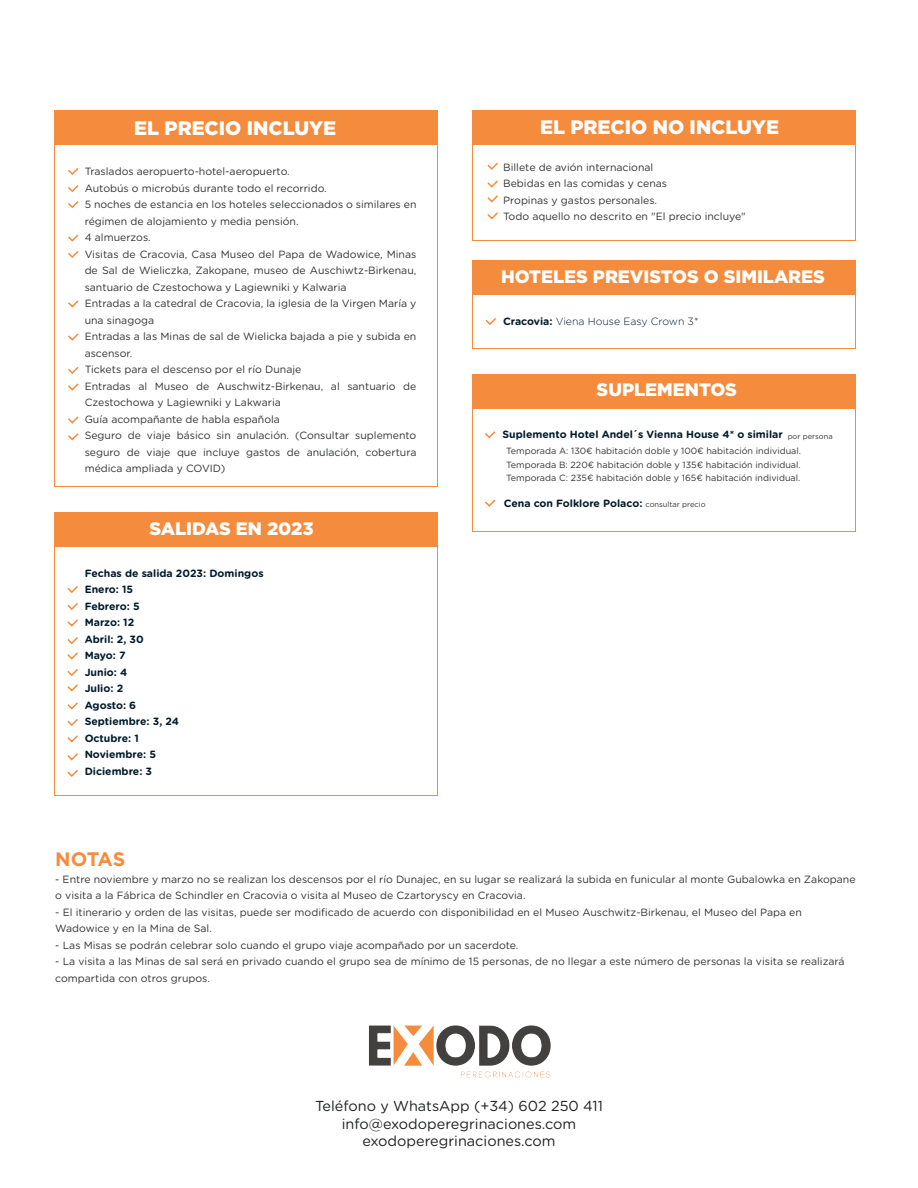
<style>
.page{position:relative;width:918px;height:1188px;background:#fff}
.page>*{position:absolute;margin:0;border:0;box-sizing:border-box;transform-origin:0 0}
.t1{font:900 19.5px "Gotham";color:#fff}
.t2{font:700 19.5px "Gotham";letter-spacing:-.02em;color:#f58c3d}
.t3{font:900 18px "Gotham";color:#fff}
.t4{font:14.4px/17.4px "Gotham Rounded";color:#1f2020;text-align:center}
.t5{font:10.5px/16.5px "Gotham Rounded";color:#313232}
.t6{font:700 10.5px/16.5px "Gotham Rounded";color:#001b2b}
.t7{font:300 10.5px "Gotham Rounded";color:#001b2b}
.t8{font:9px/13.5px "Gotham Rounded";color:#313232;text-align:justify}
.t9{font:7.5px "Gotham Rounded";color:#313232}
.s1{font-weight:700}
.s2{font-weight:400;font-size:7.5px;color:#313232}
</style>
<div class="page">
<div style="left:54px;top:111px;width:384px;height:34px;background:#f58c3d"></div>
<hr style="left:54px;top:486px;width:384px;height:1px;background:#f58c3d">
<hr style="left:473px;top:240px;width:383px;height:1px;background:#f58c3d">
<hr style="left:437px;top:145px;width:1px;height:342px;background:#f58c3d">
<hr style="left:54px;top:145px;width:1px;height:342px;background:#f58c3d">
<svg style="left:68px;top:167px;width:11px;height:8px"></svg>
<svg style="left:68px;top:201px;width:11px;height:8px"></svg>
<svg style="left:68px;top:185px;width:11px;height:8px"></svg>
<svg style="left:68px;top:251px;width:11px;height:7px"></svg>
<svg style="left:487px;top:212px;width:11px;height:8px"></svg>
<svg style="left:68px;top:234px;width:11px;height:8px"></svg>
<svg style="left:68px;top:300px;width:11px;height:8px"></svg>
<svg style="left:68px;top:333px;width:11px;height:8px"></svg>
<svg style="left:68px;top:416px;width:11px;height:8px"></svg>
<svg style="left:68px;top:433px;width:11px;height:8px"></svg>
<svg style="left:68px;top:366px;width:11px;height:8px"></svg>
<svg style="left:68px;top:383px;width:11px;height:8px"></svg>
<div style="left:473px;top:110px;width:383px;height:34px;background:#f58c3d"></div>
<hr style="left:856px;top:144px;width:1px;height:96px;background:#f58c3d">
<hr style="left:473px;top:144px;width:1px;height:96px;background:#f58c3d">
<svg style="left:487px;top:162px;width:11px;height:8px"></svg>
<svg style="left:487px;top:180px;width:11px;height:23px"></svg>
<div style="left:473px;top:261px;width:383px;height:34px;background:#f58c3d"></div>
<hr style="left:473px;top:349px;width:383px;height:1px;background:#f58c3d">
<hr style="left:856px;top:294px;width:1px;height:55px;background:#f58c3d">
<hr style="left:473px;top:294px;width:1px;height:55px;background:#f58c3d">
<svg style="left:485px;top:318px;width:11px;height:7px"></svg>
<div style="left:472px;top:374px;width:384px;height:34px;background:#f58c3d"></div>
<hr style="left:472px;top:531px;width:384px;height:1px;background:#f58c3d">
<hr style="left:855px;top:408px;width:1px;height:123px;background:#f58c3d">
<hr style="left:472px;top:408px;width:1px;height:123px;background:#f58c3d">
<svg style="left:485px;top:431px;width:11px;height:8px"></svg>
<svg style="left:485px;top:499px;width:11px;height:8px"></svg>
<div style="left:54px;top:512px;width:384px;height:34px;background:#f58c3d"></div>
<hr style="left:54px;top:796px;width:384px;height:1px;background:#f58c3d">
<hr style="left:437px;top:546px;width:1px;height:250px;background:#f58c3d">
<hr style="left:54px;top:544px;width:1px;height:252px;background:#f58c3d">
<svg style="left:67px;top:586px;width:11px;height:8px"></svg>
<svg style="left:67px;top:603px;width:11px;height:7px"></svg>
<svg style="left:67px;top:619px;width:11px;height:8px"></svg>
<svg style="left:67px;top:637px;width:11px;height:8px"></svg>
<svg style="left:67px;top:652px;width:11px;height:8px"></svg>
<svg style="left:67px;top:669px;width:11px;height:7px"></svg>
<svg style="left:67px;top:684px;width:11px;height:8px"></svg>
<svg style="left:67px;top:702px;width:11px;height:8px"></svg>
<svg style="left:67px;top:719px;width:11px;height:7px"></svg>
<svg style="left:67px;top:735px;width:11px;height:8px"></svg>
<svg style="left:67px;top:753px;width:11px;height:8px"></svg>
<svg style="left:67px;top:770px;width:11px;height:7px"></svg>
<img style="left:369px;top:1025px;width:182px;height:53px">
<h1 class="t1" style="left:134px;top:117px;width:204px">EL PRECIO INCLUYE</h1>
<p class="t5" style="left:85px;top:163px;width:333px">Traslados aeropuerto-hotel-aeropuerto.<br>Autobús o microbús durante todo el recorrido.<br>5 noches de estancia en los hoteles seleccionados o similares en régimen de alojamiento y media pensión.<br>4 almuerzos.<br>Visitas de Cracovia, Casa Museo del Papa de Wadowice, Minas de Sal de Wieliczka, Zakopane, museo de Auschiwtz-Birkenau, santuario de Czestochowa y Lagiewniki y Kalwaria<br>Entradas a la catedral de Cracovia, la iglesia de la Virgen María y una sinagoga<br>Entradas a las Minas de sal de Wielicka bajada a pie y subida en ascensor.<br>Tickets para el descenso por el río Dunaje<br>Entradas al Museo de Auschwitz-Birkenau, al santuario de Czestochowa y Lagiewniki y Lakwaria<br>Guía acompañante de habla española<br>Seguro de viaje básico sin anulación. (Consultar suplemento seguro de viaje que incluye gastos de anulación, cobertura médica ampliada y COVID)</p>
<h2 class="t3" style="left:149px;top:518px;width:166px">SALIDAS EN 2023</h2>
<p class="t6" style="left:85px;top:564px;width:180px">Fechas de salida 2023: Domingos<br>Enero: 15<br>Febrero: 5<br>Marzo: 12<br>Abril: 2, 30<br>Mayo: 7<br>Junio: 4<br>Julio: 2<br>Agosto: 6<br>Septiembre: 3, 24<br>Octubre: 1<br>Noviembre: 5<br>Diciembre: 3</p>
<h1 class="t1" style="left:540px;top:116px;width:241px">EL PRECIO NO INCLUYE</h1>
<p class="t5" style="left:503px;top:158px;width:244px">Billete de avión internacional<br>Bebidas en las comidas y cenas<br>Propinas y gastos personales.<br>Todo aquello no descrito en "El precio incluye"</p>
<h2 class="t3" style="left:501px;top:266px;width:325px">HOTELES PREVISTOS O SIMILARES</h2>
<p class="t7" style="left:503px;top:314px;width:197px"><span class="s1">Cracovia:</span> Viena House Easy Crown 3*</p>
<h2 class="t3" style="left:597px;top:380px;width:142px">SUPLEMENTOS</h2>
<p class="t6" style="left:503px;top:426px;width:282px">Suplemento Hotel Andel´s Vienna House 4* o similar</p>
<p class="t9" style="left:788px;top:431px;width:47px">por persona</p>
<p class="t8" style="left:506px;top:444px;width:296px">Temporada A: 130€ habitación doble y 100€ habitación individual.<br>Temporada B: 220€ habitación doble y 135€ habitación individual.<br>Temporada C: 235€ habitación doble y 165€ habitación individual.</p>
<p class="t6" style="left:504px;top:494px;width:203px">Cena con Folklore Polaco: <span class="s2">consultar precio</span></p>
<h1 class="t2" style="left:55px;top:848px;width:71px">NOTAS</h1>
<p class="t5" style="left:55px;top:870px;width:802px">- Entre noviembre y marzo no se realizan los descensos por el río Dunajec, en su lugar se realizará la subida en funicular al monte Gubalowka en Zakopane o visita a la Fábrica de Schindler en Cracovia o visita al Museo de Czartoryscy en Cracovia.</p>
<p class="t5" style="left:55px;top:903px;width:748px">- El itinerario y orden de las visitas, puede ser modificado de acuerdo con disponibilidad en el Museo Auschwitz-Birkenau, el Museo del Papa en<br>Wadowice y en la Mina de Sal.</p>
<p class="t5" style="left:55px;top:936px;width:465px">- Las Misas se podrán celebrar solo cuando el grupo viaje acompañado por un sacerdote.</p>
<p class="t5" style="left:55px;top:953px;width:791px">- La visita a las Minas de sal será en privado cuando el grupo sea de mínimo de 15 personas, de no llegar a este número de personas la visita se realizará compartida con otros grupos.</p>
<h3 class="t4" style="left:315px;top:1097px;width:289px">Teléfono y WhatsApp (+34) 602 250 411 info@exodoperegrinaciones.com exodoperegrinaciones.com</h3>
</div>
